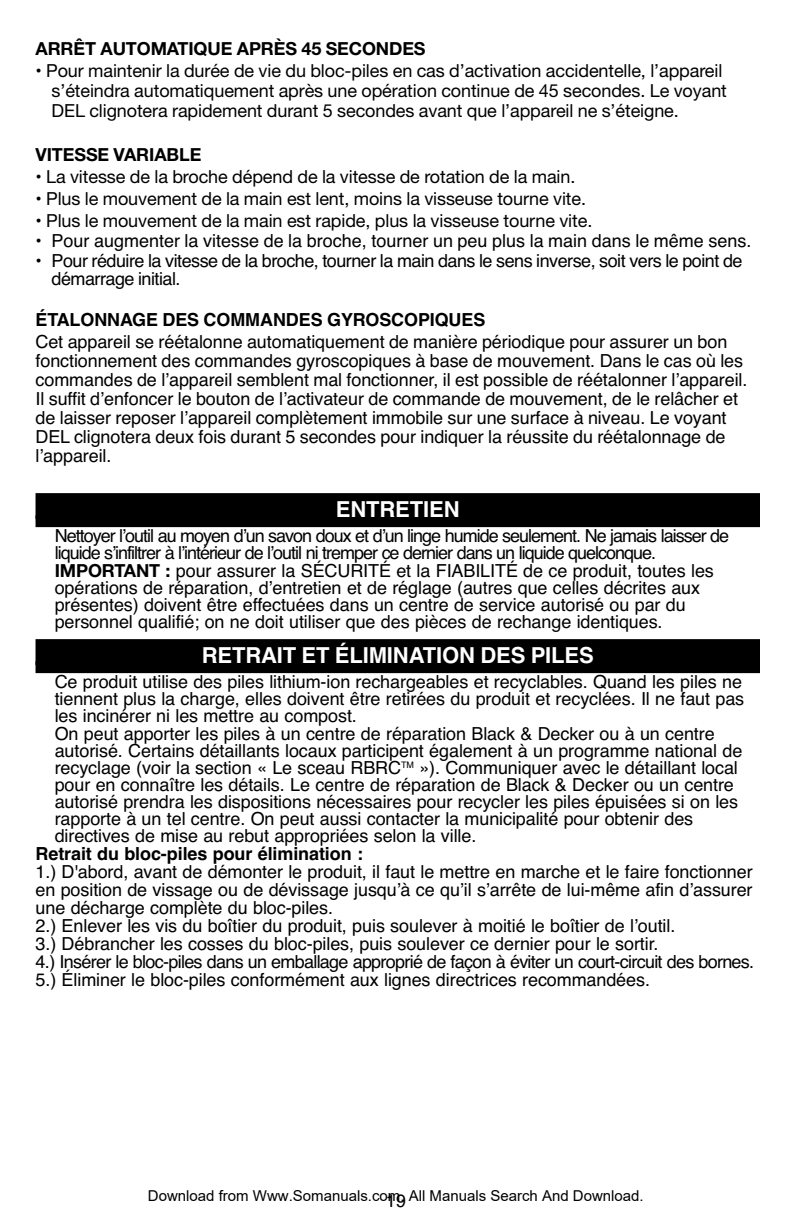
<style>
.page{position:relative;width:792px;height:1224px;background:#fff}
.page>*{position:absolute;margin:0;border:0;box-sizing:border-box;transform-origin:0 0}
.t1{font:22px "Helvetica Bold TT";letter-spacing:-.005em;color:#fff}
.t2{font:18px/17.2px "Helvetica";letter-spacing:-.005em;color:#000}
.t3{font:18px/20px "Helvetica Neue";letter-spacing:-.005em;color:#000}
.t4{font:18px/18px "Helvetica";letter-spacing:-.03em;color:#000}
.t5{font:700 18px "Helvetica Neue";letter-spacing:-.005em;color:#000}
.t6{font:700 18px "Helvetica";letter-spacing:-.005em;color:#000}
.t7{font:18px "Helvetica Bold TT";letter-spacing:-.005em;color:#000}
.t8{font:15px "Arial";color:#000}
.s1{font-family:"Helvetica"}
.s2{font-family:"Helvetica Neue";font-weight:700}
</style>
<div class="page">
<div style="left:36px;top:493px;width:724px;height:26px;background:#000"></div>
<div style="left:36px;top:515px;width:724px;height:12px;background:#000"></div>
<div style="left:36px;top:639px;width:724px;height:26px;background:#000"></div>
<div style="left:36px;top:661px;width:724px;height:12px;background:#000"></div>
<p class="t5" style="left:36px;top:38px;width:392px">ARRÊT AUTOMATIQUE APRÈS 45 SECONDES</p>
<p class="t3" style="left:52px;top:60px;width:677px;text-indent:-16px"><span class="s1">•</span> Pour maintenir la durée de vie du bloc-piles en cas d’activation accidentelle, l’appareil s’éteindra automatiquement après une opération continue de 45 secondes. Le voyant<br>DEL clignotera rapidement durant 5 secondes avant que l’appareil ne s’éteigne.</p>
<p class="t5" style="left:36px;top:144px;width:167px">VITESSE VARIABLE</p>
<p class="t3" style="left:36px;top:166px;width:541px"><span class="s1">•</span> La vitesse de la broche dépend de la vitesse de rotation de la main.</p>
<p class="t3" style="left:36px;top:188px;width:552px"><span class="s1">•</span> Plus le mouvement de la main est lent, moins la visseuse tourne vite.</p>
<p class="t3" style="left:36px;top:210px;width:558px"><span class="s1">•</span> Plus le mouvement de la main est rapide, plus la visseuse tourne vite.</p>
<p class="t2" style="left:36px;top:232px;width:717px">• Pour augmenter la vitesse de la broche, tourner un peu plus la main dans le même sens.</p>
<p class="t4" style="left:52px;top:252px;width:693px;text-indent:-16px">• Pour réduire la vitesse de la broche, tourner la main dans le sens inverse, soit vers le point de démarrage initial.</p>
<p class="t6" style="left:36px;top:313px;width:451px">ÉTALONNAGE DES COMMANDES GYROSCOPIQUES</p>
<p class="t2" style="left:36px;top:332px;width:714px;line-height:19px">Cet appareil se réétalonne automatiquement de manière périodique pour assurer un bon fonctionnement des commandes gyroscopiques à base de mouvement. Dans le cas où les commandes de lʼappareil semblent mal fonctionner, il est possible de réétalonner lʼappareil.<br>Il suffit dʼenfoncer le bouton de lʼactivateur de commande de mouvement, de le relâcher et de laisser reposer lʼappareil complètement immobile sur une surface à niveau. Le voyant DEL clignotera deux fois durant 5 secondes pour indiquer la réussite du réétalonnage de lʼappareil.</p>
<p class="t1" style="left:336px;top:497px;width:125px">ENTRETIEN</p>
<p class="t2" style="left:55px;top:527px;width:676px">Nettoyer lʼoutil au moyen dʼun savon doux et dʼun linge humide seulement. Ne jamais laisser de liquide sʼinfiltrer à lʼintérieur de lʼoutil ni tremper ce dernier dans un liquide quelconque.<br><span class="s2">IMPORTANT :</span> pour assurer la SÉCURITÉ et la FIABILITÉ de ce produit, toutes les opérations de réparation, dʼentretien et de réglage (autres que celles décrites aux présentes) doivent être effectuées dans un centre de service autorisé ou par du personnel qualifié; on ne doit utiliser que des pièces de rechange identiques.</p>
<p class="t1" style="left:202px;top:643px;width:394px">RETRAIT ET ÉLIMINATION DES PILES</p>
<p class="t2" style="left:55px;top:673px;width:691px">Ce produit utilise des piles lithium-ion rechargeables et recyclables. Quand les piles ne tiennent plus la charge, elles doivent être retirées du produit et recyclées. Il ne faut pas les incinérer ni les mettre au compost.<br>On peut apporter les piles à un centre de réparation Black &amp; Decker ou à un centre autorisé. Certains détaillants locaux participent également à un programme national de recyclage (voir la section « Le sceau RBRC<sup>TM</sup> »). Communiquer avec le détaillant local pour en connaître les détails. Le centre de réparation de Black &amp; Decker ou un centre autorisé prendra les dispositions nécessaires pour recycler les piles épuisées si on les rapporte à un tel centre. On peut aussi contacter la municipalité pour obtenir des directives de mise au rebut appropriées selon la ville.</p>
<p class="t7" style="left:36px;top:843px;width:329px">Retrait du bloc-piles pour élimination :</p>
<p class="t2" style="left:36px;top:863px;width:720px;line-height:18px">1.) D'abord, avant de démonter le produit, il faut le mettre en marche et le faire fonctionner en position de vissage ou de dévissage jusquʼà ce quʼil sʼarrête de lui-même afin dʼassurer une décharge complète du bloc-piles.<br>2.) Enlever les vis du boîtier du produit, puis soulever à moitié le boîtier de lʼoutil.<br>3.) Débrancher les cosses du bloc-piles, puis soulever ce dernier pour le sortir.<br>4.) Insérer le bloc-piles dans un emballage approprié de façon à éviter un court-circuit des bornes.<br>5.) Éliminer le bloc-piles conformément aux lignes directrices recommandées.</p>
<p class="t8" style="left:148px;top:1187px;width:497px">Download from Www.Somanuals.com. All Manuals Search And Download.</p>
<p class="t2" style="left:386px;top:1192px;width:22px">19</p>
</div>
